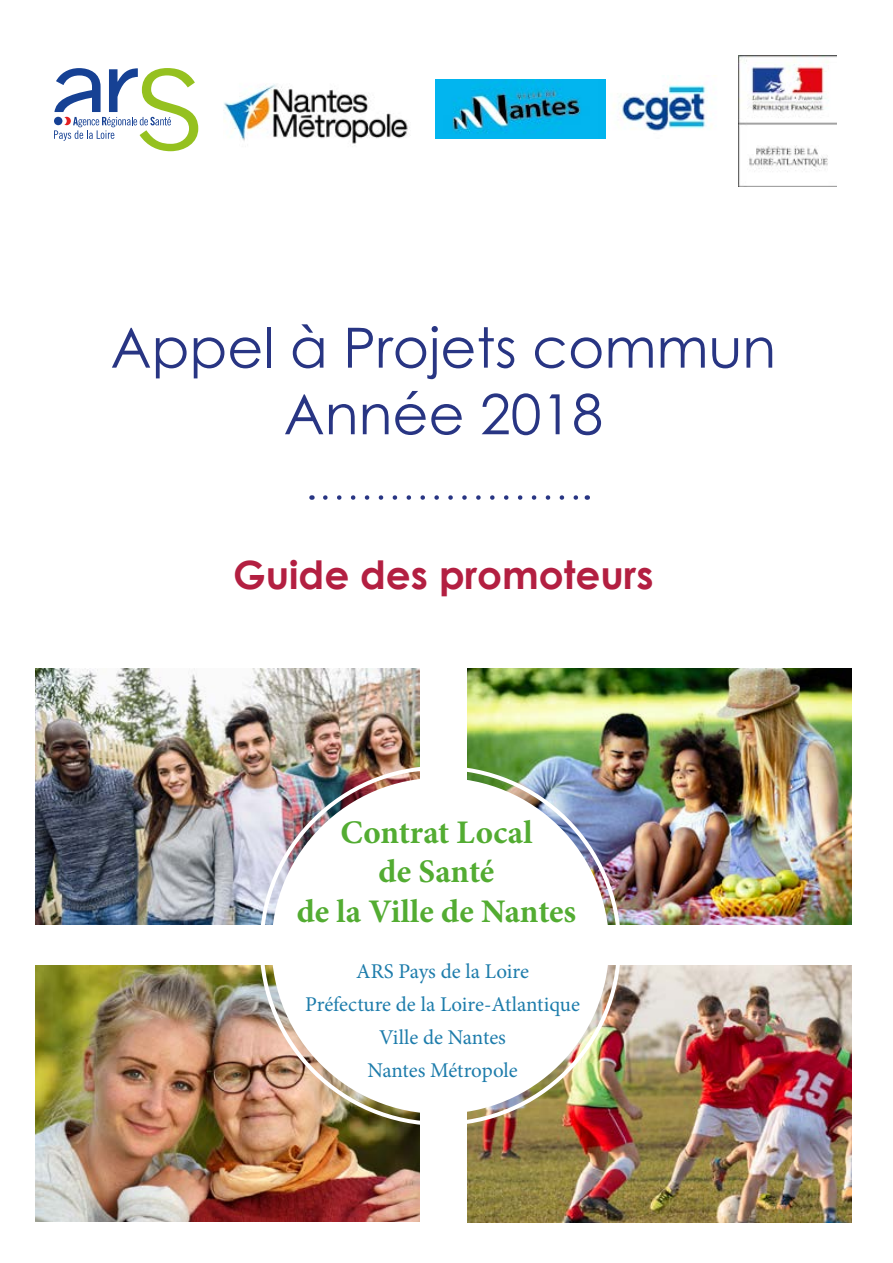
<style>
.page{position:relative;width:893px;height:1263px;background:#fff}
.page>*{position:absolute;margin:0;border:0;box-sizing:border-box;transform-origin:0 0}
.t1{font:55.5px/66.6px "Century Gothic";color:#283583;text-align:center}
.t2{font:700 39px "Century Gothic";color:#b31f41}
.t3{font:700 33px/39.6px "Minion Pro";letter-spacing:.005em;color:#53ac32;text-align:center}
.t4{font:21px/33px "Minion Pro";color:#1d7cab;text-align:center}
</style>
<div class="page">
<img style="left:614px;top:75px;width:102px;height:56px">
<svg style="left:54px;top:68px;width:144px;height:83px"></svg>
<svg style="left:325px;top:495px;width:253px;height:5px"></svg>
<img style="left:36px;top:966px;width:384px;height:256px">
<img style="left:36px;top:668px;width:384px;height:256px">
<img style="left:468px;top:668px;width:384px;height:256px">
<img style="left:468px;top:966px;width:384px;height:256px">
<div style="left:272px;top:778px;width:337px;height:336px;background:#fff;border-radius:50%"></div>
<img style="left:435px;top:80px;width:170px;height:59px">
<img style="left:224px;top:84px;width:186px;height:60px">
<img style="left:739px;top:55px;width:97px;height:131px">
<h1 class="t1" style="left:111px;top:313px;width:667px">Appel à Projets commun<br>Année 2018</h1>
<h2 class="t2" style="left:233px;top:545px;width:422px">Guide des promoteurs</h2>
<h3 class="t3" style="left:297px;top:812px;width:281px">Contrat Local<br>de Santé<br>de la Ville de Nantes</h3>
<p class="t4" style="left:305px;top:955px;width:276px">ARS Pays de la Loire<br>Préfecture de la Loire-Atlantique<br>Ville de Nantes<br>Nantes Métropole</p>
</div>
